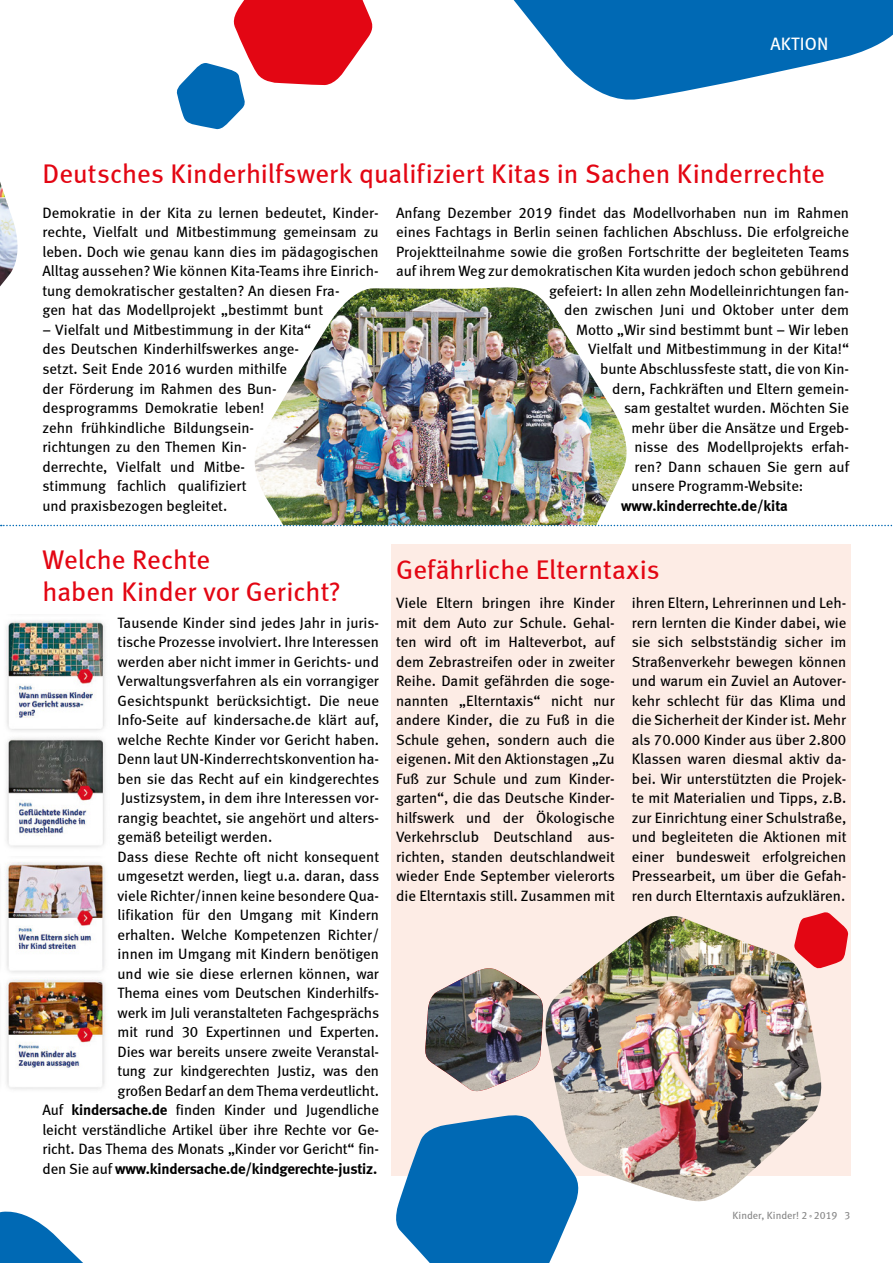
<style>
.page{position:relative;width:893px;height:1263px;background:#fff}
.page>*{position:absolute;margin:0;border:0;box-sizing:border-box;transform-origin:0 0}
.t1{font:27px "Meta Book LF";color:#e30613}
.t2{font:18px "Meta Book LF";letter-spacing:.01em;color:#fff}
.t3{font:15px/19.5px "Meta Book LF";color:#000}
.t4{font:15px "Meta Bold LF";letter-spacing:-.01em;color:#000}
.t5{font:10.5px "Meta Book LF";color:#878787}
.s1{font-family:"Meta Bold LF"}
.s2{font-family:"Meta Book LF"}
</style>
<div class="page">
<svg style="left:1px;top:525px;width:892px;height:1px"></svg>
<div style="left:391px;top:544px;width:459px;height:632px;background:#fdece5"></div>
<img style="left:5px;top:620px;width:101px;height:470px">
<svg style="left:513px;top:0;width:380px;height:100px"></svg>
<svg style="left:396px;top:1115px;width:179px;height:148px"></svg>
<img style="left:246px;top:287px;width:388px;height:238px">
<img style="left:0;top:182px;width:18px;height:104px">
<img style="left:425px;top:968px;width:114px;height:124px">
<img style="left:539px;top:916px;width:283px;height:288px">
<svg style="left:176px;top:0;width:197px;height:130px"></svg>
<svg style="left:0;top:1211px;width:83px;height:52px"></svg>
<svg style="left:794px;top:912px;width:54px;height:58px"></svg>
<p class="t2" style="left:770px;top:33px;width:59px">AKTION</p>
<h1 class="t1" style="left:43px;top:158px;width:784px">Deutsches Kinderhilfswerk qualifiziert Kitas in Sachen Kinderrechte</h1>
<p class="t3" style="left:43px;top:203px;width:338px">Demokratie in der Kita zu lernen bedeutet, Kinder&shy;rechte, Vielfalt und Mitbestimmung gemeinsam zu leben. Doch wie genau kann dies im pädagogischen Alltag aussehen? Wie können Kita-Teams ihre Einrich&shy;tung demokratischer gestalten? An diesen Fra-<br>gen hat das Modellprojekt „bestimmt bunt</p>
<p class="t3" style="left:43px;top:320px;width:270px">– Vielfalt und Mitbestimmung in der Kita“ des Deutschen Kinderhilfswerkes ange&shy;setzt. Seit Ende 2016 wurden mithilfe der Förderung im Rahmen des Bun&shy;desprogramms Demokratie leben!<br>zehn frühkindliche Bildungsein&shy;richtungen zu den Themen Kin&shy;derrechte, Vielfalt und Mitbe&shy;stimmung fachlich qualifiziert<br>und praxisbezogen begleitet.</p>
<p class="t3" style="left:396px;top:203px;width:454px">Anfang Dezember 2019 findet das Modellvorhaben nun im Rahmen</p>
<p class="t3" style="left:396px;top:222px;width:454px">eines Fachtags in Berlin seinen fachlichen Abschluss. Die erfolgreiche</p>
<p class="t3" style="left:396px;top:242px;width:455px">Projektteilnahme sowie die großen Fortschritte der begleiteten Teams</p>
<p class="t3" style="left:396px;top:261px;width:454px">auf ihrem Weg zur demokratischen Kita wurden jedoch schon gebührend</p>
<p class="t3" style="left:549px;top:281px;width:301px">gefeiert: In allen zehn Modelleinrichtungen fan-</p>
<p class="t3" style="left:564px;top:300px;width:287px">den zwischen Juni und Oktober unter dem</p>
<p class="t3" style="left:576px;top:320px;width:274px">Motto „Wir sind bestimmt bunt – Wir leben</p>
<p class="t3" style="left:588px;top:339px;width:263px">Vielfalt und Mitbestimmung in der Kita!“</p>
<p class="t3" style="left:600px;top:359px;width:251px">bunte Abschlussfeste statt, die von Kin-</p>
<p class="t3" style="left:612px;top:378px;width:238px">dern, Fachkräften und Eltern gemein-</p>
<p class="t3" style="left:624px;top:398px;width:227px">sam gestaltet wurden. Möchten Sie</p>
<p class="t3" style="left:632px;top:417px;width:219px">mehr über die Ansätze und Ergeb-</p>
<p class="t3" style="left:635px;top:437px;width:216px">nisse des Modellprojekts erfah-</p>
<p class="t3" style="left:635px;top:456px;width:216px">ren? Dann schauen Sie gern auf</p>
<p class="t3" style="left:632px;top:476px;width:173px">unsere Programm-Website:</p>
<p class="t4" style="left:621px;top:496px;width:168px">www.kinderrechte.de/kita</p>
<h1 class="t1" style="left:43px;top:544px;width:169px">Welche Rechte</h1>
<h1 class="t1" style="left:396px;top:554px;width:265px">Gefährliche Elterntaxis</h1>
<h1 class="t1" style="left:43px;top:576px;width:300px">haben Kinder vor Gericht?</h1>
<p class="t3" style="left:118px;top:612px;width:261px">Tausende Kinder sind jedes Jahr in juris-</p>
<p class="t3" style="left:118px;top:632px;width:263px">tische Prozesse involviert. Ihre Interessen</p>
<p class="t3" style="left:118px;top:651px;width:263px">werden aber nicht immer in Gerichts- und</p>
<p class="t3" style="left:118px;top:671px;width:263px">Verwaltungsverfahren als ein vorrangiger</p>
<p class="t3" style="left:118px;top:690px;width:263px">Gesichtspunkt berücksichtigt. Die neue</p>
<p class="t3" style="left:118px;top:710px;width:263px">Info-Seite auf kindersache.de klärt auf,</p>
<p class="t3" style="left:118px;top:729px;width:263px">welche Rechte Kinder vor Gericht haben.</p>
<p class="t3" style="left:118px;top:749px;width:263px">Denn laut UN-Kinderrechtskonvention ha-</p>
<p class="t3" style="left:118px;top:768px;width:263px">ben sie das Recht auf ein kindgerechtes</p>
<p class="t3" style="left:121px;top:788px;width:259px">Justizsystem, in dem ihre Interessen vor-</p>
<p class="t3" style="left:118px;top:807px;width:263px">rangig beachtet, sie angehört und alters-</p>
<p class="t3" style="left:118px;top:827px;width:156px">gemäß beteiligt werden.</p>
<p class="t3" style="left:118px;top:846px;width:263px">Dass diese Rechte oft nicht konsequent</p>
<p class="t3" style="left:118px;top:866px;width:263px">umgesetzt werden, liegt u.a. daran, dass</p>
<p class="t3" style="left:118px;top:885px;width:263px">viele Richter/innen keine besondere Qua-</p>
<p class="t3" style="left:118px;top:905px;width:263px">lifikation für den Umgang mit Kindern</p>
<p class="t3" style="left:118px;top:924px;width:263px">erhalten. Welche Kompetenzen Richter/</p>
<p class="t3" style="left:118px;top:944px;width:263px">innen im Umgang mit Kindern benötigen</p>
<p class="t3" style="left:118px;top:963px;width:263px">und wie sie diese erlernen können, war</p>
<p class="t3" style="left:118px;top:983px;width:263px">Thema eines vom Deutschen Kinderhilfs-</p>
<p class="t3" style="left:118px;top:1002px;width:263px">werk im Juli veranstalteten Fachgesprächs</p>
<p class="t3" style="left:118px;top:1022px;width:263px">mit rund 30 Expertinnen und Experten.</p>
<p class="t3" style="left:118px;top:1041px;width:263px">Dies war bereits unsere zweite Veranstal-</p>
<p class="t3" style="left:118px;top:1061px;width:263px">tung zur kindgerechten Justiz, was den</p>
<p class="t3" style="left:118px;top:1080px;width:263px">großen Bedarf an dem Thema verdeutlicht.</p>
<p class="t3" style="left:43px;top:1100px;width:338px">Auf <span class="s1">kindersache.de</span> finden Kinder und Jugendliche</p>
<p class="t3" style="left:43px;top:1119px;width:338px">leicht verständliche Artikel über ihre Rechte vor Ge-</p>
<p class="t3" style="left:43px;top:1139px;width:338px">richt. Das Thema des Monats „Kinder vor Gericht“ fin-</p>
<p class="t4" style="left:43px;top:1159px;width:336px"><span class="s2">den Sie auf</span> www.kindersache.de/kindgerechte-justiz.</p>
<p class="t3" style="left:396px;top:593px;width:220px;text-align:justify">Viele Eltern bringen ihre Kinder mit dem Auto zur Schule. Gehal&shy;ten wird oft im Halteverbot, auf dem Zebrastreifen oder in zweiter Reihe. Damit gefährden die soge&shy;nannten „Elterntaxis“ nicht nur andere Kinder, die zu Fuß in die Schule gehen, sondern auch die eigenen. Mit den Aktionstagen „Zu Fuß zur Schule und zum Kinder&shy;garten“, die das Deutsche Kinder&shy;hilfswerk und der Ökologische Verkehrsclub Deutschland aus&shy;richten, standen deutschlandweit wieder Ende September vielerorts die Elterntaxis still. Zusammen mit</p>
<p class="t3" style="left:632px;top:593px;width:216px;text-align:justify">ihren Eltern, Lehrerinnen und Leh&shy;rern lernten die Kinder dabei, wie sie sich selbstständig sicher im Straßenverkehr bewegen können und warum ein Zuviel an Autover&shy;kehr schlecht für das Klima und die Sicherheit der Kinder ist. Mehr als 70.000 Kinder aus über 2.800<br>Klassen waren diesmal aktiv da&shy;bei. Wir unterstützten die Projek&shy;te mit Materialien und Tipps, z.B. zur Einrichtung einer Schulstraße, und begleiteten die Aktionen mit einer bundesweit erfolgreichen Pressearbeit, um über die Gefah&shy;ren durch Elterntaxis aufzuklären.</p>
<p class="t5" style="left:733px;top:1209px;width:119px">Kinder, Kinder! 2 ˚ 2019 3</p>
</div>
